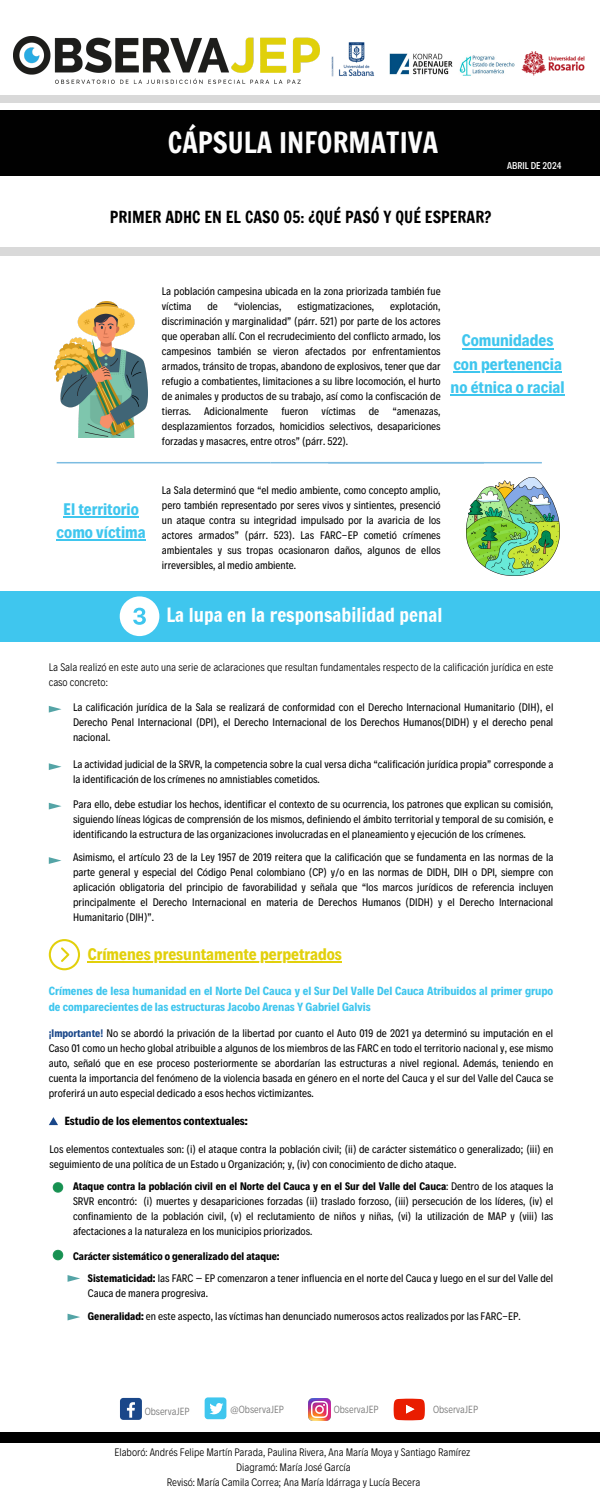
<style>
.page{position:relative;width:600px;height:1500px;background:#fff}
.page>*{position:absolute;margin:0;border:0;box-sizing:border-box;transform-origin:0 0}
.t1{font:28px "Francois One";color:#fcfcfc}
.t2{font:19px "Francois One";color:#fff}
.t3{font:700 17px/23.2px "Decalotype";color:#3fc6ee}
.t4{font:700 17px "Decalotype";color:#e2d00b}
.t5{font:16px "Francois One";color:#000}
.t6{font:700 12px/16.5px "Decalotype";color:#3fc6ee}
.t7{font:700 12px "Decalotype";color:#000}
.t8{font:11.1px/15px "Decalotype";color:#000;text-align:justify}
.t9{font:300 11.1px/15px "Decalotype";color:#000}
.t10{font:700 11.1px "Decalotype";color:#000}
.t11{font:300 11px/15px "Decalotype";color:#000;text-align:center}
.t12{font:300 10.5px "Decalotype";color:#737373}
.t13{font:500 10px "Decalotype";color:#fcfcfc}
.s1{font-weight:700;color:#1a4789}
.s2{font-weight:700}
</style>
<div class="page">
<div style="left:0;top:96px;width:600px;height:6px;background:#d9d9d9"></div>
<img style="left:331px;top:42px;width:44px;height:35px">
<img style="left:521px;top:51px;width:64px;height:25px">
<div style="left:0;top:110px;width:600px;height:66px;background:#010101"></div>
<div style="left:0;top:247px;width:600px;height:8px;background:#d9d9d9"></div>
<img style="left:13px;top:37px;width:306px;height:46px">
<div style="left:0;top:1432px;width:600px;height:10px;background:#000"></div>
<div style="left:120px;top:1398px;width:22px;height:22px;background:#1a4789;border-radius:3px"></div>
<svg style="left:127px;top:1402px;width:8px;height:16px"></svg>
<div style="left:205px;top:1397px;width:21px;height:22px;background:#3fc6ee;border-radius:3px"></div>
<svg style="left:209px;top:1403px;width:14px;height:11px"></svg>
<img style="left:308px;top:1399px;width:22px;height:21px">
<svg style="left:394px;top:1399px;width:31px;height:21px"></svg>
<img style="left:389px;top:53px;width:125px;height:22px">
<svg style="left:49px;top:1117px;width:9px;height:8px"></svg>
<div style="left:0;top:591px;width:600px;height:51px;background:#3fc6ee"></div>
<svg style="left:120px;top:596px;width:39px;height:40px"></svg>
<hr style="left:57px;top:462px;width:213px;height:1px;background:#7cbce1">
<hr style="left:270px;top:462px;width:214px;height:1px;background:#7cbce1">
<hr style="left:328px;top:462px;width:214px;height:1px;background:#7cbce1">
<img style="left:466px;top:478px;width:93px;height:98px">
<img style="left:54px;top:301px;width:93px;height:137px">
<hr style="left:462px;top:348px;width:91px;height:1px;background:#3fc6ee">
<hr style="left:453px;top:371px;width:109px;height:2px;background:#3fc6ee">
<hr style="left:451px;top:394px;width:114px;height:2px;background:#3fc6ee">
<hr style="left:64px;top:516px;width:75px;height:2px;background:#3fc6ee">
<hr style="left:57px;top:539px;width:89px;height:2px;background:#3fc6ee">
<svg style="left:49px;top:706px;width:13px;height:7px"></svg>
<svg style="left:49px;top:763px;width:13px;height:7px"></svg>
<svg style="left:49px;top:803px;width:13px;height:7px"></svg>
<svg style="left:49px;top:857px;width:13px;height:7px"></svg>
<svg style="left:49px;top:939px;width:31px;height:31px"></svg>
<hr style="left:88px;top:962px;width:254px;height:1px;background:#e2d00b">
<svg style="left:53px;top:1182px;width:10px;height:11px"></svg>
<svg style="left:53px;top:1250px;width:10px;height:10px"></svg>
<svg style="left:68px;top:1275px;width:12px;height:7px"></svg>
<svg style="left:68px;top:1314px;width:12px;height:6px"></svg>
<p class="t1" style="left:168px;top:122px;width:272px">CÁPSULA INFORMATIVA</p>
<p class="t5" style="left:110px;top:206px;width:383px">PRIMER ADHC EN EL CASO 05: ¿QUÉ PASÓ Y QUÉ ESPERAR?</p>
<h6 class="t13" style="left:507px;top:159px;width:56px">ABRIL DE 2024</h6>
<h6 class="t3" style="left:57px;top:496px;width:91px;text-align:center">El territorio como víctima</h6>
<p class="t8" style="left:162px;top:283px;width:280px">La población campesina ubicada en la zona priorizada también fue víctima</p>
<p class="t8" style="left:162px;top:298px;width:280px;text-indent:228px">explotación, discriminación y marginalidad” (párr. 521) por parte de los actores que operaban allí. Con el recrudecimiento del conflicto armado, los campesinos también se vieron afectados por enfrentamientos armados, tránsito de tropas, abandono de explosivos, tener que dar refugio a combatientes, limitaciones a su libre locomoción, el hurto de animales y productos de su trabajo, así como la confiscación de tierras. Adicionalmente fueron víctimas de “amenazas, desplazamientos forzados, homicidios selectivos, desapariciones forzadas y masacres, entre otros” (párr. 522).</p>
<p class="t8" style="left:207px;top:298px;width:12px">de</p>
<p class="t8" style="left:234px;top:298px;width:49px">“violencias,</p>
<p class="t8" style="left:297px;top:298px;width:79px">estigmatizaciones,</p>
<h2 class="t3" style="left:462px;top:328px;width:93px">Comunidades</h2>
<h6 class="t3" style="left:451px;top:351px;width:116px">con pertenencia no étnica o racial</h6>
<p class="t8" style="left:162px;top:482px;width:280px">La Sala determinó que “el medio ambiente, como concepto amplio, pero también representado por seres vivos y sintientes, presenció un ataque contra su integridad impulsado por la avaricia de los actores armados” (párr. 523). Las FARC-EP cometió crímenes ambientales y sus tropas ocasionaron daños, algunos de ellos irreversibles, al medio ambiente.</p>
<p class="t2" style="left:166px;top:601px;width:277px">La lupa en la responsabilidad penal</p>
<h6 class="t9" style="left:49px;top:659px;width:506px">La Sala realizó en este auto una serie de aclaraciones que resultan fundamentales respecto de la calificación jurídica en este caso concreto:</h6>
<p class="t8" style="left:73px;top:699px;width:482px">La calificación jurídica de la Sala se realizará de conformidad con el Derecho Internacional Humanitario (DIH), el Derecho Penal Internacional (DPI), el Derecho Internacional de los Derechos Humanos(DIDH) y el derecho penal nacional.</p>
<h6 class="t8" style="left:73px;top:756px;width:482px">La actividad judicial de la SRVR, la competencia sobre la cual versa dicha “calificación jurídica propia” corresponde a la identificación de los crímenes no amnistiables cometidos.</h6>
<p class="t8" style="left:73px;top:796px;width:482px">Para ello, debe estudiar los hechos, identificar el contexto de su ocurrencia, los patrones que explican su comisión, siguiendo líneas lógicas de comprensión de los mismos, definiendo el ámbito territorial y temporal de su comisión, e identificando la estructura de las organizaciones involucradas en el planeamiento y ejecución de los crímenes.</p>
<h6 class="t8" style="left:73px;top:849px;width:482px">Asimismo, el artículo 23 de la Ley 1957 de 2019 reitera que la calificación que se fundamenta en las normas de la parte general y especial del Código Penal colombiano (CP) y/o en las normas de DIDH, DIH o DPI, siempre con aplicación obligatoria del principio de favorabilidad y señala que “los marcos jurídicos de referencia incluyen principalmente el Derecho Internacional en materia de Derechos Humanos (DIDH) y el Derecho Internacional Humanitario (DIH)”.</h6>
<h5 class="t4" style="left:88px;top:943px;width:256px">Crímenes presuntamente perpetrados</h5>
<p class="t6" style="left:49px;top:981px;width:506px">Crímenes de lesa humanidad en el Norte Del Cauca y el Sur Del Valle Del Cauca Atribuidos al primer grupo de comparecientes de las estructuras Jacobo Arenas Y Gabriel Galvis</p>
<h4 class="t8" style="left:49px;top:1025px;width:506px"><span class="s1">¡Importante!</span> No se abordó la privación de la libertad por cuanto el Auto 019 de 2021 ya determinó su imputación en el Caso 01 como un hecho global atribuible a algunos de los miembros de las FARC en todo el territorio nacional y, ese mismo auto, señaló que en ese proceso posteriormente se abordarían las estructuras a nivel regional. Además, teniendo en cuenta la importancia del fenómeno de la violencia basada en género en el norte del Cauca y el sur del Valle del Cauca se proferirá un auto especial dedicado a esos hechos victimizantes.</h4>
<h5 class="t7" style="left:65px;top:1113px;width:185px">Estudio de los elementos contextuales:</h5>
<h6 class="t8" style="left:49px;top:1140px;width:505px">Los elementos contextuales son: (i) el ataque contra la población civil; (ii) de carácter sistemático o generalizado; (iii) en seguimiento de una política de un Estado u Organización; y, (iv) con conocimiento de dicho ataque.</h6>
<p class="t8" style="left:73px;top:1178px;width:482px"><span class="s2">Ataque contra la población civil en el Norte del Cauca y en el Sur del Valle del Cauca</span>: Dentro de los ataques la SRVR encontró: (i) muertes y desapariciones forzadas (ii) traslado forzoso, (iii) persecución de los líderes, (iv) el confinamiento de la población civil, (v) el reclutamiento de niños y niñas, (vi) la utilización de MAP y (viii) las afectaciones a la naturaleza en los municipios priorizados.</p>
<h5 class="t10" style="left:73px;top:1248px;width:208px">Carácter sistemático o generalizado del ataque:</h5>
<h6 class="t8" style="left:88px;top:1270px;width:467px"><span class="s2">Sistematicidad:</span> las FARC – EP comenzaron a tener influencia en el norte del Cauca y luego en el sur del Valle del<br>Cauca de manera progresiva.</h6>
<p class="t8" style="left:88px;top:1308px;width:434px"><span class="s2">Generalidad:</span> en este aspecto, las víctimas han denunciado numerosos actos realizados por las FARC-EP.</p>
<h4 class="t12" style="left:230px;top:1402px;width:55px">@ObservaJEP</h4>
<h6 class="t12" style="left:433px;top:1403px;width:46px">ObservaJEP</h6>
<p class="t11" style="left:115px;top:1444px;width:357px">Elaboró: Andrés Felipe Martín Parada, Paulina Rivera, Ana María Moya y Santiago Ramírez<br>Diagramó: María José García<br>Revisó: María Camila Correa; Ana María Idárraga y Lucía Becera</p>
<h4 class="t12" style="left:145px;top:1405px;width:46px">ObservaJEP</h4>
<h6 class="t12" style="left:334px;top:1402px;width:46px">ObservaJEP</h6>
</div>
